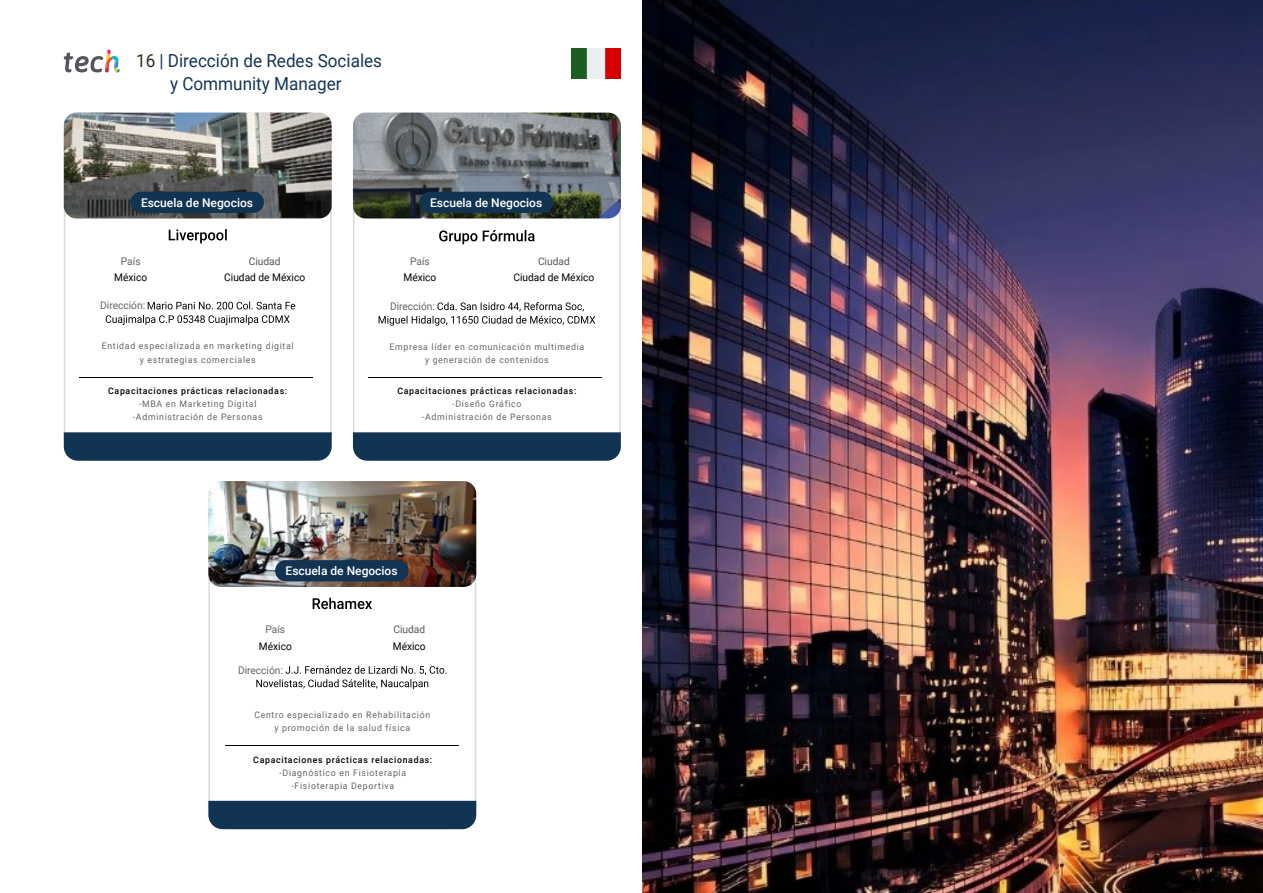
<style>
.page{position:relative;width:1263px;height:893px;background:#fff}
.page>*{position:absolute;margin:0;border:0;box-sizing:border-box;transform-origin:0 0}
.t1{font:18px/22.5px "Roboto";color:#153559;text-align:center;scale:.95 1}
.t2{font:500 12px "Roboto";color:#fff}
.t3{font:10.5px "Roboto";color:#000}
.t4{font:10.5px "Roboto";color:#61646a}
.t5{font:10.5px "Roboto";color:#52555b}
.t6{font:9px/13.5px "Roboto";letter-spacing:.08em;color:#61646a;text-align:center}
.t7{font:500 9px "Roboto";letter-spacing:.08em;color:#000}
.s1{color:#312e20}
</style>
<div class="page">
<img style="left:642px;top:0;width:621px;height:893px">
<img style="left:571px;top:49px;width:50px;height:30px">
<svg style="left:64px;top:50px;width:56px;height:23px"></svg>
<svg style="left:63px;top:112px;width:269px;height:337px"></svg>
<img style="left:64px;top:113px;width:268px;height:105px">
<div style="left:131px;top:192px;width:133px;height:21px;background:#113452;border-radius:11px"></div>
<svg style="left:64px;top:432px;width:268px;height:29px;background:#183a57"></svg>
<hr style="left:79px;top:377px;width:234px;height:1px;background:#000">
<svg style="left:169px;top:229px;width:58px;height:14px"></svg>
<svg style="left:148px;top:301px;width:147px;height:8px"></svg>
<svg style="left:106px;top:315px;width:184px;height:10px"></svg>
<svg style="left:352px;top:112px;width:269px;height:334px"></svg>
<img style="left:353px;top:113px;width:268px;height:105px">
<div style="left:420px;top:192px;width:133px;height:21px;background:#113452;border-radius:11px"></div>
<svg style="left:353px;top:432px;width:268px;height:29px;background:#183a57"></svg>
<hr style="left:368px;top:377px;width:234px;height:1px;background:#000">
<svg style="left:439px;top:230px;width:96px;height:14px"></svg>
<svg style="left:379px;top:302px;width:216px;height:24px"></svg>
<svg style="left:208px;top:492px;width:269px;height:338px"></svg>
<img style="left:208px;top:481px;width:268px;height:106px">
<div style="left:275px;top:560px;width:134px;height:21px;background:#123352;border-radius:11px"></div>
<hr style="left:225px;top:745px;width:234px;height:1px;background:#000">
<svg style="left:313px;top:598px;width:59px;height:11px"></svg>
<svg style="left:256px;top:666px;width:191px;height:23px"></svg>
<div style="left:208px;top:801px;width:268px;height:28px;background:#113452"></div>
<h1 class="t1" style="left:136px;top:49px;width:260px"><span class="s1">16</span> | Dirección de Redes Sociales y Community Manager</h1>
<h2 class="t2" style="left:141px;top:194px;width:114px">Escuela de Negocios</h2>
<h2 class="t2" style="left:430px;top:194px;width:114px">Escuela de Negocios</h2>
<p class="t4" style="left:121px;top:254px;width:21px">País</p>
<p class="t3" style="left:114px;top:270px;width:34px">México</p>
<p class="t5" style="left:249px;top:254px;width:33px">Ciudad</p>
<p class="t3" style="left:224px;top:270px;width:82px">Ciudad de México</p>
<p class="t4" style="left:410px;top:254px;width:21px">País</p>
<p class="t3" style="left:403px;top:270px;width:34px">México</p>
<p class="t5" style="left:538px;top:254px;width:33px">Ciudad</p>
<p class="t3" style="left:513px;top:270px;width:82px">Ciudad de México</p>
<p class="t4" style="left:100px;top:298px;width:46px">Dirección:</p>
<p class="t6" style="left:102px;top:339px;width:193px">Entidad especializada en marketing digital y estrategias comerciales</p>
<p class="t7" style="left:108px;top:384px;width:180px">Capacitaciones prácticas relacionadas:</p>
<p class="t6" style="left:133px;top:397px;width:131px">-MBA en Marketing Digital -Administración de Personas</p>
<p class="t4" style="left:390px;top:299px;width:46px">Dirección:</p>
<p class="t6" style="left:389px;top:339px;width:196px">Empresa líder en comunicación multimedia y generación de contenidos</p>
<p class="t7" style="left:397px;top:384px;width:180px">Capacitaciones prácticas relacionadas:</p>
<p class="t6" style="left:422px;top:397px;width:131px">-Diseño Gráfico -Administración de Personas</p>
<h2 class="t2" style="left:286px;top:563px;width:114px">Escuela de Negocios</h2>
<p class="t4" style="left:265px;top:622px;width:21px">País</p>
<p class="t3" style="left:259px;top:639px;width:34px">México</p>
<p class="t5" style="left:393px;top:622px;width:33px">Ciudad</p>
<p class="t3" style="left:393px;top:639px;width:34px">México</p>
<p class="t4" style="left:238px;top:662px;width:46px">Dirección:</p>
<p class="t6" style="left:254px;top:707px;width:177px">Centro especializado en Rehabilitación y promoción de la salud física</p>
<p class="t7" style="left:253px;top:753px;width:180px">Capacitaciones prácticas relacionadas:</p>
<p class="t6" style="left:279px;top:766px;width:128px">-Diagnóstico en Fisioterapia -Fisioterapia Deportiva</p>
</div>
